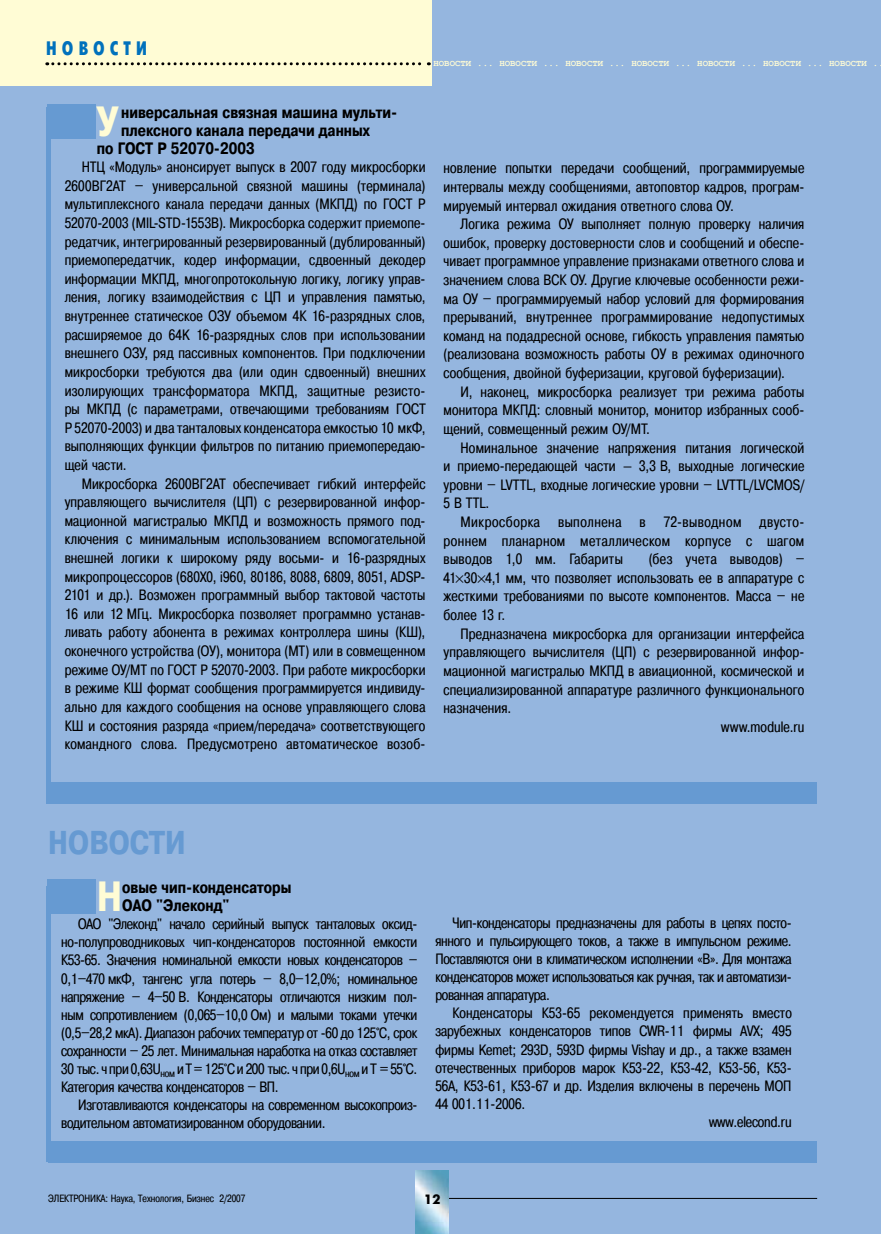
<style>
.page{position:relative;width:881px;height:1234px;background:#fff}
.page>*{position:absolute;margin:0;border:0;box-sizing:border-box;transform-origin:0 0}
.t1{font:700 42.15px "Pragmatica Cond C";color:#fffcd5}
.t2{font:700 33px "Pragmatica Cond C";color:#669ad2}
.t3{font:19.5px "Futuris X Cond C";letter-spacing:.25em;color:#0071bc}
.t4{font:700 16.5px/18px "Pragmatica Cond C";color:#000}
.t5{font:15px/18.6px "Pragmatica Cond C";letter-spacing:.01em;color:#000;text-align:justify}
.t6{font:15px/18px "Pragmatica Cond C";letter-spacing:-.02em;color:#000}
.t7{font:15px "Pragmatica Cond C";letter-spacing:-.01em;color:#000}
.t8{font:700 13.5px "Futuris C";color:#000}
.t9{font:10.5px "Pragmatica Cond C";color:#000}
.t10{font:700 9px "Courier New";color:#fffcd5}
</style>
<div class="page">
<div style="left:0;top:0;width:880px;height:1233px;background:#95b6df"></div>
<div style="left:0;top:0;width:432px;height:85px;background:#fffcd5"></div>
<hr style="left:432px;top:1197px;width:384px;height:1px;background:#000">
<img style="left:415px;top:1170px;width:33px;height:63px">
<div style="left:47px;top:782px;width:769px;height:21px;background:#669ad2"></div>
<div style="left:47px;top:104px;width:48px;height:35px;background:#669ad2"></div>
<hr style="left:47px;top:107px;width:4px;height:679px;background:#669ad2">
<div style="left:48px;top:1140px;width:768px;height:21px;background:#669ad2"></div>
<hr style="left:47px;top:886px;width:4px;height:275px;background:#669ad2">
<svg style="left:47px;top:62px;width:382px;height:3px"></svg>
<div style="left:47px;top:878px;width:48px;height:35px;background:#669ad2"></div>
<h3 class="t3" style="left:46px;top:37px;width:103px">НОВОСТИ</h3>
<p class="t10" style="left:433px;top:57px;width:446px">НОВОСТИ ... НОВОСТИ ... НОВОСТИ ... НОВОСТИ ... НОВОСТИ ... НОВОСТИ ... НОВОСТИ .</p>
<h1 class="t1" style="left:97px;top:98px;width:22px">У</h1>
<p class="t4" style="left:121px;top:103px;width:277px">ниверсальная связная машина мульти-</p>
<p class="t4" style="left:121px;top:121px;width:250px">плексного канала передачи данных</p>
<p class="t4" style="left:97px;top:139px;width:159px">по ГОСТ Р 52070-2003</p>
<p class="t5" style="left:65px;top:158px;width:362px;text-indent:17px">НТЦ «Модуль» анонсирует выпуск в 2007 году микросборки 2600ВГ2АТ – универсальной связной машины (терминала) мультиплексного канала передачи данных (МКПД) по ГОСТ Р 52070-2003 (MIL-STD-1553B). Микросборка содержит приемопе&shy;редатчик, интегрированный резервированный (дублированный) приемопередатчик, кодер информации, сдвоенный декодер информации МКПД, многопротокольную логику, логику управ&shy;ления, логику взаимодействия с ЦП и управления памятью, внутреннее статическое ОЗУ объемом 4К 16-разрядных слов, расширяемое до 64K 16-разрядных слов при использовании внешнего ОЗУ, ряд пассивных компонентов. При подключении микросборки требуются два (или один сдвоенный) внешних изолирующих трансформатора МКПД, защитные резисто&shy;ры МКПД (с параметрами, отвечающими требованиям ГОСТ Р 52070-2003) и два танталовых конденсатора емкостью 10 мкФ, выполняющих функции фильтров по питанию приемопередаю&shy;щей части.</p>
<p class="t5" style="left:65px;top:474px;width:362px;text-indent:17px">Микросборка 2600ВГ2АТ обеспечивает гибкий интерфейс управляющего вычислителя (ЦП) с резервированной инфор&shy;мационной магистралью МКПД и возможность прямого под&shy;ключения с минимальным использованием вспомогательной внешней логики к широкому ряду восьми- и 16-разрядных микропроцессоров (680X0, i960, 80186, 8088, 6809, 8051, ADSP-2101 и др.). Возможен программный выбор тактовой частоты 16 или 12 МГц. Микросборка позволяет программно устанав&shy;ливать работу абонента в режимах контроллера шины (КШ), оконечного устройства (ОУ), монитора (МТ) или в совмещенном режиме ОУ/МТ по ГОСТ Р 52070-2003. При работе микросборки в режиме КШ формат сообщения программируется индивиду&shy;ально для каждого сообщения на основе управляющего слова КШ и состояния разряда «прием/передача» соответствующего командного слова. Предусмотрено автоматическое возоб-</p>
<p class="t5" style="left:443px;top:159px;width:362px">новление попытки передачи сообщений, программируемые интервалы между сообщениями, автоповтор кадров, програм&shy;мируемый интервал ожидания ответного слова ОУ.</p>
<p class="t5" style="left:443px;top:215px;width:362px;text-indent:17px">Логика режима ОУ выполняет полную проверку наличия ошибок, проверку достоверности слов и сообщений и обеспе&shy;чивает программное управление признаками ответного слова и значением слова ВСК ОУ. Другие ключевые особенности режи&shy;ма ОУ – программируемый набор условий для формирования прерываний, внутреннее программирование недопустимых команд на подадресной основе, гибкость управления памятью (реализована возможность работы ОУ в режимах одиночного сообщения, двойной буферизации, круговой буферизации).</p>
<p class="t5" style="left:443px;top:382px;width:362px;text-indent:17px">И, наконец, микросборка реализует три режима работы монитора МКПД: словный монитор, монитор избранных сооб&shy;щений, совмещенный режим ОУ/МТ.</p>
<p class="t5" style="left:443px;top:438px;width:362px;text-indent:17px">Номинальное значение напряжения питания логической и приемо-передающей части — 3,3 В, выходные логические уровни – LVTTL, входные логические уровни – LVTTL/LVCMOS/ 5 В TTL.</p>
<p class="t5" style="left:443px;top:512px;width:362px;text-indent:17px">Микросборка выполнена в 72-выводном двусто&shy;роннем планарном металлическом корпусе с шагом выводов 1,0 мм. Габариты</p>
<p class="t5" style="left:443px;top:549px;width:362px;text-indent:205px">(без учета выводов) – 41 30 4,1 мм, что позволяет использовать ее в аппаратуре с жесткими требованиями по высоте компонентов. Масса – не более 13 г.</p>
<p class="t5" style="left:460px;top:624px;width:345px">Предназначена микросборка для организации интерфейса</p>
<p class="t5" style="left:443px;top:642px;width:362px">управляющего вычислителя (ЦП) с резервированной инфор-</p>
<p class="t5" style="left:443px;top:661px;width:362px">мационной магистралью МКПД в авиационной, космической и</p>
<p class="t5" style="left:443px;top:680px;width:362px">специализированной аппаратуре различного функционального</p>
<p class="t5" style="left:443px;top:698px;width:69px">назначения.</p>
<p class="t5" style="left:721px;top:717px;width:85px">www.module.ru</p>
<h2 class="t2" style="left:48px;top:823px;width:139px">НОВОСТИ</h2>
<h1 class="t1" style="left:97px;top:873px;width:27px">Н</h1>
<p class="t4" style="left:122px;top:878px;width:170px">овые чип-конденсаторы<br>ОАО "Элеконд"</p>
<p class="t5" style="left:61px;top:915px;width:357px;line-height:18px;text-indent:17px">ОАО "Элеконд" начало серийный выпуск танталовых оксид&shy;но-полупроводниковых чип-конденсаторов постоянной емкости К53-65. Значения номинальной емкости новых конденсаторов – 0,1–470 мкФ, тангенс угла потерь – 8,0–12,0%; номинальное напряжение – 4–50 В. Конденсаторы отличаются низким пол&shy;ным сопротивлением (0,065–10,0 Ом) и малыми токами утечки (0,5–28,2 мкА). Диапазон рабочих температур от -60 до 125°С, срок сохранности – 25 лет. Минимальная наработка на отказ составляет 30 тыс. ч при 0,63U<sub>ном</sub> и Т = 125°С и 200 тыс. ч при 0,6U<sub>ном</sub> и Т = 55°С.<br>Категория качества конденсаторов – ВП.</p>
<p class="t6" style="left:61px;top:1095px;width:357px;text-indent:17px">Изготавливаются конденсаторы на современном высокопроиз&shy;водительном автоматизированном оборудовании.</p>
<p class="t5" style="left:435px;top:914px;width:357px;line-height:18px;text-indent:17px">Чип-конденсаторы предназначены для работы в цепях посто&shy;янного и пульсирующего токов, а также в импульсном режиме.<br>Поставляются они в климатическом исполнении «В». Для монтажа конденсаторов может использоваться как ручная, так и автоматизи&shy;рованная аппаратура.</p>
<p class="t5" style="left:452px;top:1003px;width:341px">Конденсаторы К53-65 рекомендуется применять вместо</p>
<p class="t5" style="left:435px;top:1021px;width:357px">зарубежных конденсаторов типов CWR-11 фирмы AVX; 495</p>
<p class="t5" style="left:435px;top:1039px;width:357px">фирмы Kemet; 293D, 593D фирмы Vishay и др., а также взамен</p>
<p class="t5" style="left:435px;top:1057px;width:357px">отечественных приборов марок К53-22, К53-42, К53-56, К53-</p>
<p class="t5" style="left:435px;top:1075px;width:357px">56А, К53-61, К53-67 и др. Изделия включены в перечень МОП</p>
<p class="t5" style="left:435px;top:1093px;width:91px">44 001.11-2006.</p>
<p class="t7" style="left:709px;top:1112px;width:84px">www.elecond.ru</p>
<p class="t9" style="left:48px;top:1192px;width:198px">ЭЛЕКТРОНИКА: Наука, Технология, Бизнес 2/2007</p>
<p class="t8" style="left:423px;top:1191px;width:18px">12</p>
</div>
